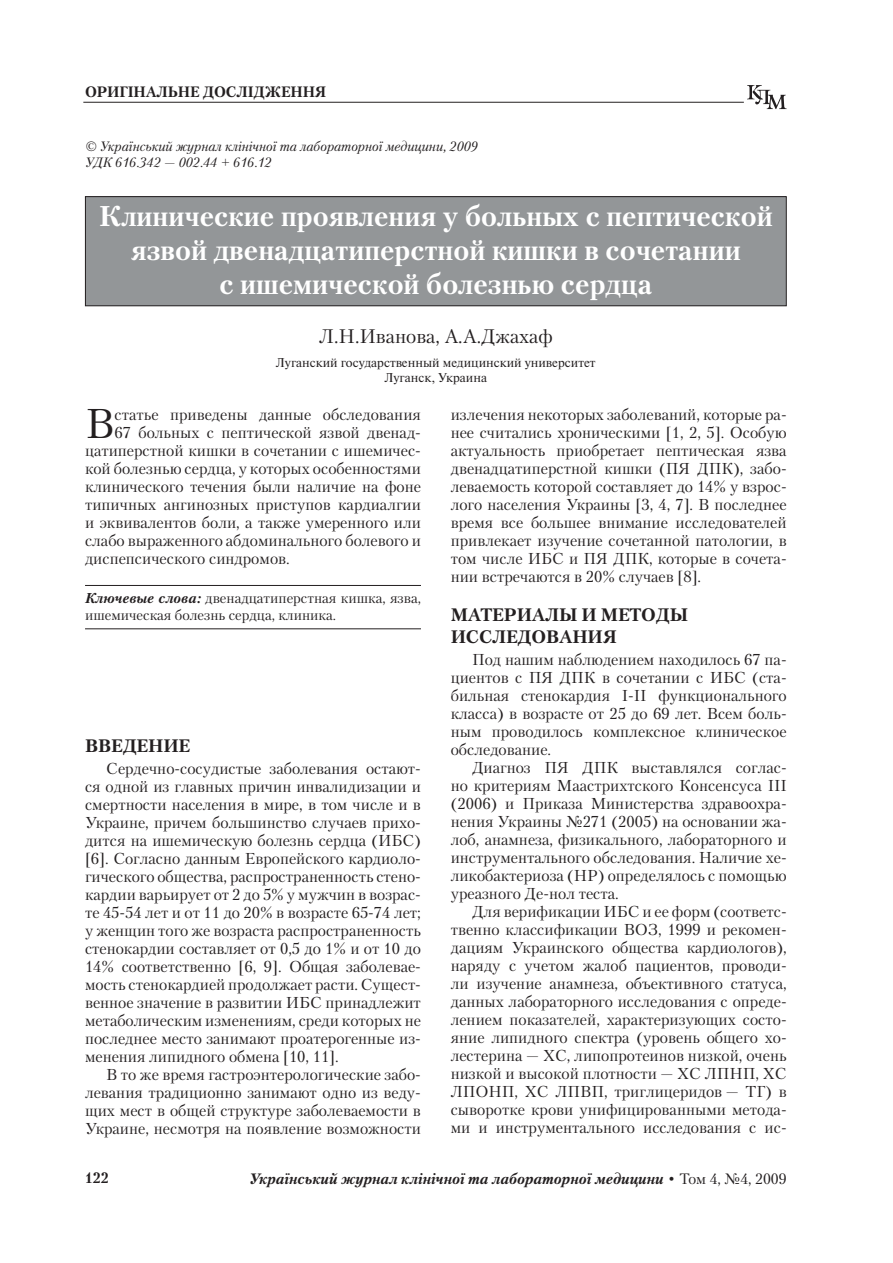
<style>
.page{position:relative;width:893px;height:1263px;background:#fff}
.page>*{position:absolute;margin:0;border:0;box-sizing:border-box;transform-origin:0 0}
.BUKVITSA{font:41.4px "Petersburg C";color:#231f20}
.ZAGOLOVOK{font:700 28.5px/33.8px "Petersburg C";color:#fff;text-align:center}
.AVTORI{font:19.5px "Petersburg C";color:#231f20}
.PODZAGOLOV{font:700 18px/21.6px "Petersburg C";color:#231f20}
.TXT{font:15.75px/18px "Petersburg C";color:#231f20;text-align:justify}
.BUKVITSA-2{font:15.75px "Petersburg C";color:#231f20}
.PODZAGOLOV_tab{font:italic 700 15px "Petersburg C";color:#231f20}
.t1{font:700 15px "Petersburg C";color:#231f20}
._02_KLUCH{font:14.25px/17.1px "Petersburg C";color:#231f20}
.UDK_2{font:italic 13.5px "Petersburg C";color:#231f20}
.GOROD{font:12.75px/15.3px "Newton C";color:#231f20;text-align:center}
.s1{font-weight:700;font-style:italic}
.s2{font-weight:400;font-style:normal}
</style>
<div class="page">
<svg style="left:747px;top:85px;width:40px;height:24px"></svg>
<hr style="left:83px;top:102px;width:661px;height:1px;background:#231f20">
<div style="left:85px;top:197px;width:701px;height:109px;background:#939698"></div>
<div style="left:85px;top:196px;width:702px;height:110px;border:1px solid #231f20"></div>
<hr style="left:85px;top:585px;width:336px;height:1px;background:#231f20">
<hr style="left:85px;top:628px;width:336px;height:1px;background:#231f20">
<p class="t1" style="left:85px;top:82px;width:243px">ОРИГІНАЛЬНЕ ДОСЛІДЖЕННЯ</p>
<p class="UDK_2" style="left:85px;top:138px;width:394px">© Український журнал клінічної та лабораторної медицини, 2009</p>
<p class="UDK_2" style="left:85px;top:154px;width:188px">УДК 616.342 — 002.44 + 616.12</p>
<p class="ZAGOLOVOK" style="left:99px;top:199px;width:675px">Клинические проявления у больных с пептической язвой двенадцатиперстной кишки в сочетании<br>с ишемической болезнью сердца</p>
<p class="AVTORI" style="left:319px;top:324px;width:235px">Л.Н.Иванова, А.А.Джахаф</p>
<p class="GOROD" style="left:276px;top:355px;width:321px">Луганский государственный медицинский университет<br>Луганск, Украина</p>
<p class="BUKVITSA" style="left:85px;top:399px;width:31px">В</p>
<p class="BUKVITSA-2" style="left:114px;top:406px;width:308px">статье приведены данные обследования</p>
<p class="TXT" style="left:451px;top:406px;width:337px">излечения некоторых заболеваний, которые ра&shy;нее считались хроническими [1, 2, 5]. Особую актуальность приобретает пептическая язва двенадцатиперстной кишки (ПЯ ДПК), забо&shy;леваемость которой составляет до 14% у взрос&shy;лого населения Украины [3, 4, 7]. В последнее время все большее внимание исследователей привлекает изучение сочетанной патологии, в том числе ИБС и ПЯ ДПК, которые в сочета&shy;нии встречаются в 20% случаев [8].</p>
<p class="PODZAGOLOV" style="left:451px;top:604px;width:239px">МАТЕРИАЛЫ И МЕТОДЫ<br>ИССЛЕДОВАНИЯ</p>
<p class="TXT" style="left:451px;top:650px;width:337px;text-indent:21px">Под нашим наблюдением находилось 67 па&shy;циентов с ПЯ ДПК в сочетании с ИБС (ста&shy;бильная стенокардия I-II функционального класса) в возрасте от 25 до 69 лет. Всем боль&shy;ным проводилось комплексное клиническое обследование.</p>
<p class="TXT" style="left:451px;top:758px;width:337px;text-indent:21px">Диагноз ПЯ ДПК выставлялся соглас&shy;но критериям Маастрихтского Консенсуса III (2006) и Приказа Министерства здравоохра&shy;нения Украины №271 (2005) на основании жа&shy;лоб, анамнеза, физикального, лабораторного и инструментального обследования. Наличие хе&shy;ликобактериоза (НР) определялось с помощью уреазного Де-нол теста.</p>
<p class="TXT" style="left:451px;top:902px;width:337px;text-indent:21px">Для верификации ИБС и ее форм (соответс&shy;твенно классификации ВОЗ, 1999 и рекомен&shy;дациям Украинского общества кардиологов), наряду с учетом жалоб пациентов, проводи&shy;ли изучение анамнеза, объективного статуса, данных лабораторного исследования с опреде&shy;лением показателей, характеризующих состо&shy;яние липидного спектра (уровень общего хо&shy;лестерина — ХC, липопротеинов низкой, очень низкой и высокой плотности — ХС ЛПНП, ХС ЛПОНП, ХС ЛПВП, триглицеридов — ТГ) в сыворотке крови унифицированными метода&shy;ми и инструментального исследования с ис-</p>
<p class="BUKVITSA-2" style="left:114px;top:424px;width:308px">67 больных с пептической язвой двенад-</p>
<p class="BUKVITSA-2" style="left:85px;top:442px;width:337px">цатиперстной кишки в сочетании с ишемичес-</p>
<p class="BUKVITSA-2" style="left:85px;top:460px;width:337px">кой болезнью сердца, у которых особенностями</p>
<p class="BUKVITSA-2" style="left:85px;top:478px;width:337px">клинического течения были наличие на фоне</p>
<p class="BUKVITSA-2" style="left:85px;top:496px;width:337px">типичных ангинозных приступов кардиалгии</p>
<p class="BUKVITSA-2" style="left:85px;top:514px;width:337px">и эквивалентов боли, а также умеренного или</p>
<p class="BUKVITSA-2" style="left:85px;top:532px;width:337px">слабо выраженного абдоминального болевого и</p>
<p class="BUKVITSA-2" style="left:85px;top:550px;width:206px">диспепсического синдромов.</p>
<p class="_02_KLUCH" style="left:85px;top:589px;width:337px"><span class="s1">Ключевые слова:</span> двенадцатиперстная кишка, язва, ишемическая болезнь сердца, клиника.</p>
<p class="PODZAGOLOV" style="left:85px;top:735px;width:107px">ВВЕДЕНИЕ</p>
<p class="TXT" style="left:85px;top:760px;width:337px;text-indent:21px">Сердечно-сосудистые заболевания остают&shy;ся одной из главных причин инвалидизации и смертности населения в мире, в том числе и в Украине, причем большинство случаев прихо&shy;дится на ишемическую болезнь сердца (ИБС) [6]. Согласно данным Европейского кардиоло&shy;гического общества, распространенность стено&shy;кардии варьирует от 2 до 5% у мужчин в возрас&shy;те 45-54 лет и от 11 до 20% в возрасте 65-74 лет; у женщин того же возраста распространенность стенокардии составляет от 0,5 до 1% и от 10 до 14% соответственно [6, 9]. Общая заболевае&shy;мость стенокардией продолжает расти. Сущест&shy;венное значение в развитии ИБС принадлежит метаболическим изменениям, среди которых не последнее место занимают проатерогенные из&shy;менения липидного обмена [10, 11].</p>
<p class="TXT" style="left:85px;top:1066px;width:337px;text-indent:21px">В то же время гастроэнтерологические забо&shy;левания традиционно занимают одно из веду&shy;щих мест в общей структуре заболеваемости в Украине, несмотря на появление возможности</p>
<p class="t1" style="left:85px;top:1169px;width:25px">122</p>
<p class="PODZAGOLOV_tab" style="left:249px;top:1169px;width:539px">Український журнал клінічної та лабораторної медицини <span class="s2">• Том 4, №4, 2009</span></p>
</div>
